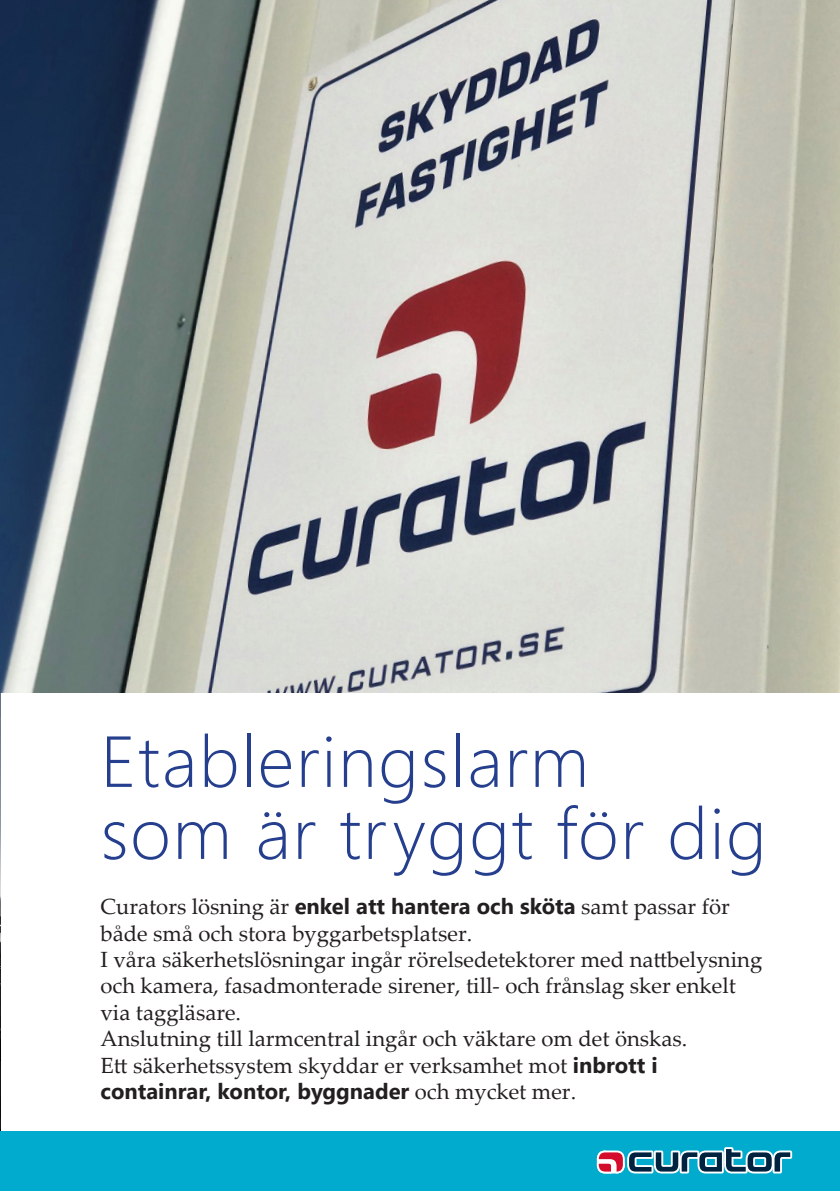
<style>
.page{position:relative;width:840px;height:1191px;background:#fff}
.page>*{position:absolute;margin:0;border:0;box-sizing:border-box;transform-origin:0 0}
.t1{font:300 72px "Segoe UI";letter-spacing:.025em;color:#253f8e}
.t2{font:22px/26.4px "Palatino Linotype";color:#231f20}
.t3{font:700 22px "Segoe UI";color:#231f20}
.s1{font-family:"Segoe UI";font-weight:700}
.s2{font-family:"Palatino Linotype";font-weight:400}
</style>
<div class="page">
<img style="left:0;top:693px;width:1px;height:438px">
<div style="left:0;top:1131px;width:839px;height:60px;background:#00abcd"></div>
<svg style="left:596px;top:1147px;width:195px;height:26px"></svg>
<img style="left:0;top:0;width:839px;height:693px">
<p class="t1" style="left:100px;top:693px;width:489px">Etableringslarm</p>
<p class="t1" style="left:100px;top:765px;width:667px">som är tryggt för dig</p>
<p class="t2" style="left:100px;top:892px;width:630px">Curators lösning är <span class="s1">enkel att hantera och sköta</span> samt passar för både små och stora byggarbetsplatser.</p>
<p class="t2" style="left:100px;top:945px;width:662px">I våra säkerhetslösningar ingår rörelsedetektorer med nattbelysning och kamera, fasadmonterade sirener, till- och frånslag sker enkelt via taggläsare.</p>
<p class="t2" style="left:100px;top:1024px;width:588px">Anslutning till larmcentral ingår och väktare om det önskas.</p>
<p class="t2" style="left:100px;top:1051px;width:558px">Ett säkerhetssystem skyddar er verksamhet mot <span class="s1">inbrott i</span></p>
<p class="t3" style="left:100px;top:1070px;width:477px">containrar, kontor, byggnader <span class="s2">och mycket mer.</span></p>
</div>
